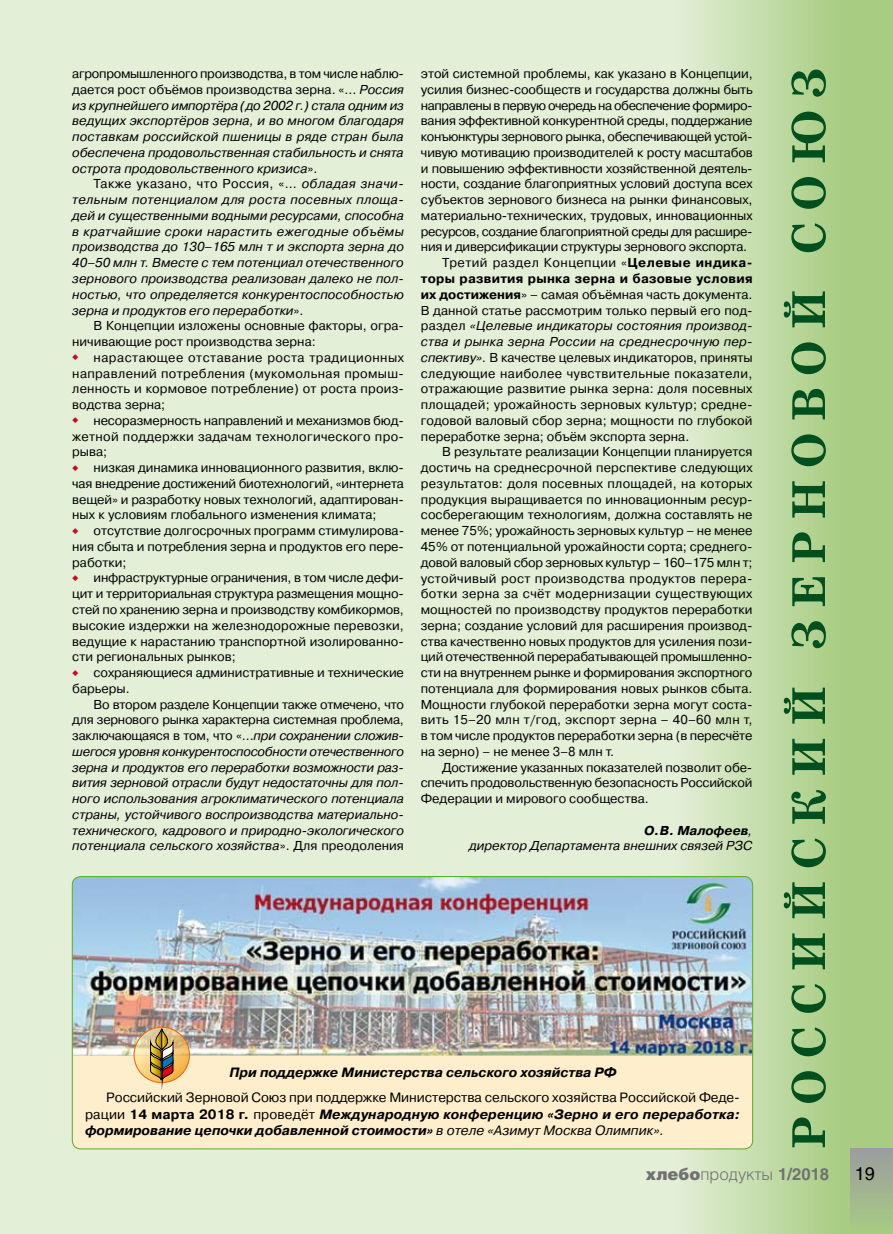
<style>
.page{position:relative;width:893px;height:1234px;background:#fff}
.page>*{position:absolute;margin:0;border:0;box-sizing:border-box;transform-origin:0 0}
.t1{font:18px "Helios";color:#000}
.t2{font:300 16.5px "Helios";color:#707173}
.t3{font:13.5px/16.5px "Pragmatica C";letter-spacing:-.005em;color:#000;text-align:justify}
.t4{font:italic 700 13.5px "Pragmatica C";color:#000}
.t5{font:12.9px/15.8px "Pragmatica C";color:#000;text-align:justify}
.t6{font:italic 12.9px/15.8px "Pragmatica C";color:#000;text-align:justify}
.t7{font:12.9px "Pragmatica C";letter-spacing:-.02em;color:#000}
.t8{font:12.9px "Pragmatica C";letter-spacing:.025em;color:#000}
.t9{font:12.9px "Pragmatica C";letter-spacing:-.025em;color:#000}
.t10{font:12.9px "Pragmatica C";letter-spacing:-.03em;color:#000}
.t11{font:12.9px "Pragmatica C";letter-spacing:-.035em;color:#000}
.t12{font:12.9px "Pragmatica C";letter-spacing:.02em;color:#000}
.t13{font:700 12.9px "Pragmatica C";letter-spacing:.025em;color:#000}
.t14{font:12.9px "Pragmatica C";letter-spacing:.035em;color:#000}
.s1{font-style:normal}
.s2{color:#c50e1f}
.s3{font-weight:700}
.s4{font-style:italic}
.s5{font-weight:700;font-style:italic}
.s6{font-weight:900}
</style>
<div class="page">
<div style="left:0;top:0;width:893px;height:1233px;background:#e4efd8"></div>
<div style="left:676px;top:0;width:166px;height:1233px;background:linear-gradient(to right,#e3eed6,#a8cd83)"></div>
<div style="left:842px;top:0;width:51px;height:1233px;background:#a8cd82"></div>
<div style="left:850px;top:1148px;width:43px;height:85px;background:linear-gradient(to bottom,#9b9c9f,#a7cb82)"></div>
<svg style="left:784px;top:70px;width:42px;height:1076px;background:#87b277"></svg>
<div style="left:72px;top:876px;width:681px;height:272px;background:#ffeecb;border-radius:9px"></div>
<img style="left:72px;top:876px;width:681px;height:179px">
<div style="left:72px;top:876px;width:681px;height:272px;border:1px solid #58ab27;border-radius:9px"></div>
<img style="left:134px;top:1026px;width:55px;height:56px">
<p class="t6" style="left:72px;top:66px;width:333px"><span class="s1">агропромышленного производства, в том числе наблю&shy;дается рост объёмов производства зерна. «…</span> Россия из крупнейшего импортёра (до 2002 г.) стала одним из ведущих экспортёров зерна, и во многом благодаря поставкам российской пшеницы в ряде стран была обеспечена продовольственная стабильность и снята острота продовольственного кризиса<span class="s1">».</span></p>
<p class="t6" style="left:72px;top:176px;width:333px;text-indent:21px"><span class="s1">Также указано, что Россия, «…</span> обладая значи&shy;тельным потенциалом для роста посевных площа&shy;дей и существенными водными ресурсами, способна в кратчайшие сроки нарастить ежегодные объёмы производства до 130–165 млн т и экспорта зерна до 40–50 млн т. Вместе с тем потенциал отечественного зернового производства реализован далеко не пол&shy;ностью, что определяется конкурентоспособностью зерна и продуктов его переработки<span class="s1">».</span></p>
<p class="t5" style="left:72px;top:318px;width:333px;text-indent:21px">В Концепции изложены основные факторы, огра&shy;ничивающие рост производства зерна:</p>
<p class="t5" style="left:72px;top:349px;width:333px"><span class="s2">◆</span> нарастающее отставание роста традиционных направлений потребления (мукомольная промыш&shy;ленность и кормовое потребление) от роста произ&shy;водства зерна;</p>
<p class="t5" style="left:72px;top:412px;width:333px"><span class="s2">◆</span> несоразмерность направлений и механизмов бюд&shy;жетной поддержки задачам технологического про&shy;рыва;</p>
<p class="t5" style="left:72px;top:460px;width:333px"><span class="s2">◆</span> низкая динамика инновационного развития, вклю&shy;чая внедрение достижений биотехнологий, «интернета вещей» и разработку новых технологий, адаптирован&shy;ных к условиям глобального изменения климата;</p>
<p class="t5" style="left:72px;top:523px;width:333px"><span class="s2">◆</span> отсутствие долгосрочных программ стимулирова&shy;ния сбыта и потребления зерна и продуктов его пере&shy;работки;</p>
<p class="t5" style="left:72px;top:570px;width:333px"><span class="s2">◆</span> инфраструктурные ограничения, в том числе дефи&shy;цит и территориальная структура размещения мощно&shy;стей по хранению зерна и производству комбикормов, высокие издержки на железнодорожные перевозки, ведущие к нарастанию транспортной изолированно&shy;сти региональных рынков;</p>
<p class="t5" style="left:72px;top:664px;width:333px"><span class="s2">◆</span> сохраняющиеся административные и технические барьеры.</p>
<p class="t6" style="left:72px;top:696px;width:333px;text-indent:21px"><span class="s1">Во втором разделе Концепции также отмечено, что для зернового рынка характерна системная проблема, заключающаяся в том, что «…</span>при сохранении сложив&shy;шегося уровня конкурентоспособности отечественного зерна и продуктов его переработки возможности раз&shy;вития зерновой отрасли будут недостаточны для пол&shy;ного использования агроклиматического потенциала страны, устойчивого воспроизводства материально&shy;технического, кадрового и природно-экологического потенциала сельского хозяйства<span class="s1">». Для преодоления</span></p>
<p class="t5" style="left:421px;top:66px;width:333px">этой системной проблемы, как указано в Концепции,</p>
<p class="t5" style="left:421px;top:82px;width:333px">усилия бизнес-сообществ и государства должны быть</p>
<p class="t11" style="left:421px;top:98px;width:333px">направлены в первую очередь на обеспечение формиро-</p>
<p class="t7" style="left:421px;top:114px;width:333px">вания эффективной конкурентной среды, поддержание</p>
<p class="t9" style="left:421px;top:130px;width:333px">конъюнктуры зернового рынка, обеспечивающей устой-</p>
<p class="t5" style="left:421px;top:145px;width:333px">чивую мотивацию производителей к росту масштабов</p>
<p class="t5" style="left:421px;top:160px;width:333px">и повышению эффективности хозяйственной деятель-</p>
<p class="t5" style="left:421px;top:176px;width:333px">ности, создание благоприятных условий доступа всех</p>
<p class="t5" style="left:421px;top:192px;width:333px">субъектов зернового бизнеса на рынки финансовых,</p>
<p class="t5" style="left:421px;top:208px;width:333px">материально-технических, трудовых, инновационных</p>
<p class="t10" style="left:421px;top:224px;width:333px">ресурсов, создание благоприятной среды для расшире-</p>
<p class="t7" style="left:421px;top:240px;width:328px">ния и диверсификации структуры зернового экспорта.</p>
<p class="t14" style="left:442px;top:256px;width:312px">Третий раздел Концепции «<span class="s3">Целевые индика-</span></p>
<p class="t13" style="left:421px;top:271px;width:333px">торы развития рынка зерна и базовые условия</p>
<p class="t5" style="left:421px;top:286px;width:333px"><span class="s3">их достижения</span>» – самая объёмная часть документа.</p>
<p class="t5" style="left:421px;top:302px;width:333px">В данной статье рассмотрим только первый его под-</p>
<p class="t6" style="left:421px;top:318px;width:333px"><span class="s1">раздел</span> «Целевые индикаторы состояния производ-</p>
<p class="t6" style="left:421px;top:334px;width:333px">ства и рынка зерна России на среднесрочную пер-</p>
<p class="t5" style="left:421px;top:349px;width:333px"><span class="s4">спективу».</span> В качестве целевых индикаторов, приняты</p>
<p class="t8" style="left:421px;top:366px;width:333px">следующие наиболее чувствительные показатели,</p>
<p class="t5" style="left:421px;top:381px;width:333px">отражающие развитие рынка зерна: доля посевных</p>
<p class="t5" style="left:421px;top:397px;width:333px">площадей; урожайность зерновых культур; средне-</p>
<p class="t5" style="left:421px;top:412px;width:333px">годовой валовый сбор зерна; мощности по глубокой</p>
<p class="t5" style="left:421px;top:428px;width:270px">переработке зерна; объём экспорта зерна.</p>
<p class="t5" style="left:442px;top:444px;width:312px">В результате реализации Концепции планируется</p>
<p class="t5" style="left:421px;top:460px;width:333px">достичь на среднесрочной перспективе следующих</p>
<p class="t12" style="left:421px;top:476px;width:333px">результатов: доля посевных площадей, на которых</p>
<p class="t5" style="left:421px;top:491px;width:333px">продукция выращивается по инновационным ресур-</p>
<p class="t5" style="left:421px;top:507px;width:333px">сосберегающим технологиям, должна составлять не</p>
<p class="t5" style="left:421px;top:523px;width:333px">менее 75%; урожайность зерновых культур – не менее</p>
<p class="t5" style="left:421px;top:538px;width:333px">45% от потенциальной урожайности сорта; среднего-</p>
<p class="t5" style="left:421px;top:554px;width:333px">довой валовый сбор зерновых культур – 160–175 млн т;</p>
<p class="t8" style="left:421px;top:571px;width:333px">устойчивый рост производства продуктов перера-</p>
<p class="t8" style="left:421px;top:586px;width:333px">ботки зерна за счёт модернизации существующих</p>
<p class="t5" style="left:421px;top:601px;width:333px">мощностей по производству продуктов переработки</p>
<p class="t5" style="left:421px;top:617px;width:333px">зерна; создание условий для расширения производ-</p>
<p class="t5" style="left:421px;top:633px;width:333px">ства качественно новых продуктов для усиления пози-</p>
<p class="t7" style="left:421px;top:650px;width:333px">ций отечественной перерабатывающей промышленно-</p>
<p class="t5" style="left:421px;top:664px;width:333px">сти на внутреннем рынке и формирования экспортного</p>
<p class="t5" style="left:421px;top:680px;width:333px">потенциала для формирования новых рынков сбыта.</p>
<p class="t5" style="left:421px;top:696px;width:333px">Мощности глубокой переработки зерна могут соста-</p>
<p class="t5" style="left:421px;top:712px;width:333px">вить 15–20 млн т/год, экспорт зерна – 40–60 млн т,</p>
<p class="t5" style="left:421px;top:727px;width:333px">в том числе продуктов переработки зерна (в пересчёте</p>
<p class="t5" style="left:421px;top:743px;width:195px">на зерно) – не менее 3–8 млн т.</p>
<p class="t5" style="left:442px;top:759px;width:312px">Достижение указанных показателей позволит обе-</p>
<p class="t5" style="left:421px;top:775px;width:333px">спечить продовольственную безопасность Российской</p>
<p class="t5" style="left:421px;top:790px;width:230px">Федерации и мирового сообщества.</p>
<p class="t6" style="left:469px;top:822px;width:285px;text-align:right"><span class="s3">О.В. Малофеев</span>,<br>директор Департамента внешних связей РЗС</p>
<p class="t4" style="left:230px;top:1065px;width:388px">При поддержке Министерства сельского хозяйства РФ</p>
<p class="t3" style="left:85px;top:1089px;width:656px;text-indent:21px">Российский Зерновой Союз при поддержке Министерства сельского хозяйства Российской Феде&shy;рации <span class="s3">14 марта 2018 г.</span> проведёт <span class="s5">Международную конференцию «Зерно и его переработка: формирование цепочки добавленной стоимости»</span> <span class="s4">в отеле «Азимут Москва Олимпик».</span></p>
<p class="t2" style="left:645px;top:1164px;width:185px"><span class="s6">хле-бо-</span>про-дук-ты <span class="s3">1/2018</span></p>
<h1 class="t1" style="left:855px;top:1162px;width:22px">19</h1>
</div>
